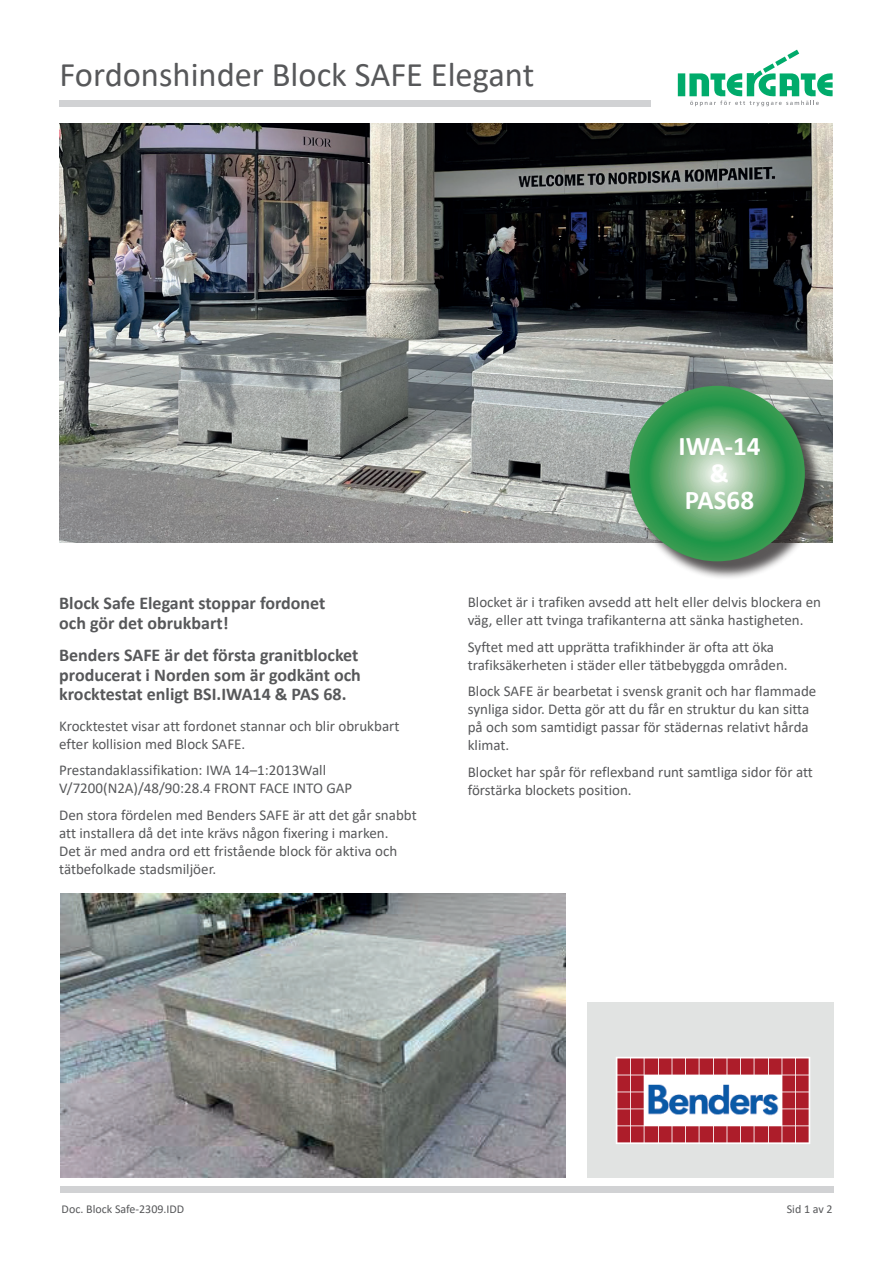
<style>
.page{position:relative;width:893px;height:1263px;background:#fff}
.page>*{position:absolute;margin:0;border:0;box-sizing:border-box;transform-origin:0 0}
.t1{font:34.5px "Calibri";color:#57585a}
.t2{font:700 27px/27px "Calibri";color:#fff;text-align:center}
.t3{font:700 18px/19.5px "Calibri";color:#57585a}
.t4{font:15px/18px "Calibri";color:#57585a}
.t5{font:12px "Calibri";color:#57585a}
</style>
<div class="page">
<div style="left:678px;top:73px;width:7px;height:23px;background:#00ab6b"></div>
<svg style="left:689px;top:50px;width:144px;height:56px"></svg>
<div style="left:60px;top:100px;width:591px;height:6px;background:#d1d2d4"></div>
<div style="left:60px;top:1186px;width:773px;height:7px;background:#d1d2d4"></div>
<img style="left:587px;top:1002px;width:246px;height:176px">
<img style="left:60px;top:123px;width:773px;height:419px">
<img style="left:60px;top:893px;width:505px;height:285px">
<div style="left:632px;top:388px;width:191px;height:192px;background:#231f20;opacity:.75"></div>
<svg style="left:629px;top:386px;width:176px;height:175px;background:#56a86a"></svg>
<h1 class="t1" style="left:60px;top:51px;width:476px">Fordonshinder Block SAFE Elegant</h1>
<h2 class="t2" style="left:678px;top:432px;width:84px">IWA-14 &amp;<br>PAS68</h2>
<p class="t3" style="left:59px;top:593px;width:268px">Block Safe Elegant stoppar fordonet och gör det obrukbart!</p>
<p class="t3" style="left:59px;top:645px;width:303px">Benders SAFE är det första granitblocket producerat i Norden som är godkänt och krocktestat enligt BSI.IWA14 &amp; PAS 68.</p>
<p class="t4" style="left:59px;top:717px;width:342px">Krocktestet visar att fordonet stannar och blir obrukbart efter kollision med Block SAFE.</p>
<p class="t4" style="left:59px;top:761px;width:295px">Prestandaklassifikation: IWA 14–1:2013Wall<br>V/7200(N2A)/48/90:28.4 FRONT FACE INTO GAP</p>
<p class="t4" style="left:59px;top:806px;width:359px">Den stora fördelen med Benders SAFE är att det går snabbt att installera då det inte krävs någon fixering i marken.<br>Det är med andra ord ett fristående block för aktiva och tätbefolkade stadsmiljöer.</p>
<p class="t4" style="left:468px;top:593px;width:355px">Blocket är i trafiken avsedd att helt eller delvis blockera en väg, eller att tvinga trafikanterna att sänka hastigheten.</p>
<p class="t4" style="left:468px;top:637px;width:321px">Syftet med att upprätta trafikhinder är ofta att öka trafiksäkerheten i städer eller tätbebyggda områden.</p>
<p class="t4" style="left:468px;top:682px;width:350px">Block SAFE är bearbetat i svensk granit och har flammade synliga sidor. Detta gör att du får en struktur du kan sitta på och som samtidigt passar för städernas relativt hårda klimat.</p>
<p class="t4" style="left:468px;top:762px;width:347px">Blocket har spår för reflexband runt samtliga sidor för att förstärka blockets position.</p>
<p class="t5" style="left:62px;top:1201px;width:124px">Doc. Block Safe-2309.IDD</p>
<p class="t5" style="left:787px;top:1201px;width:47px">Sid 1 av 2</p>
</div>
